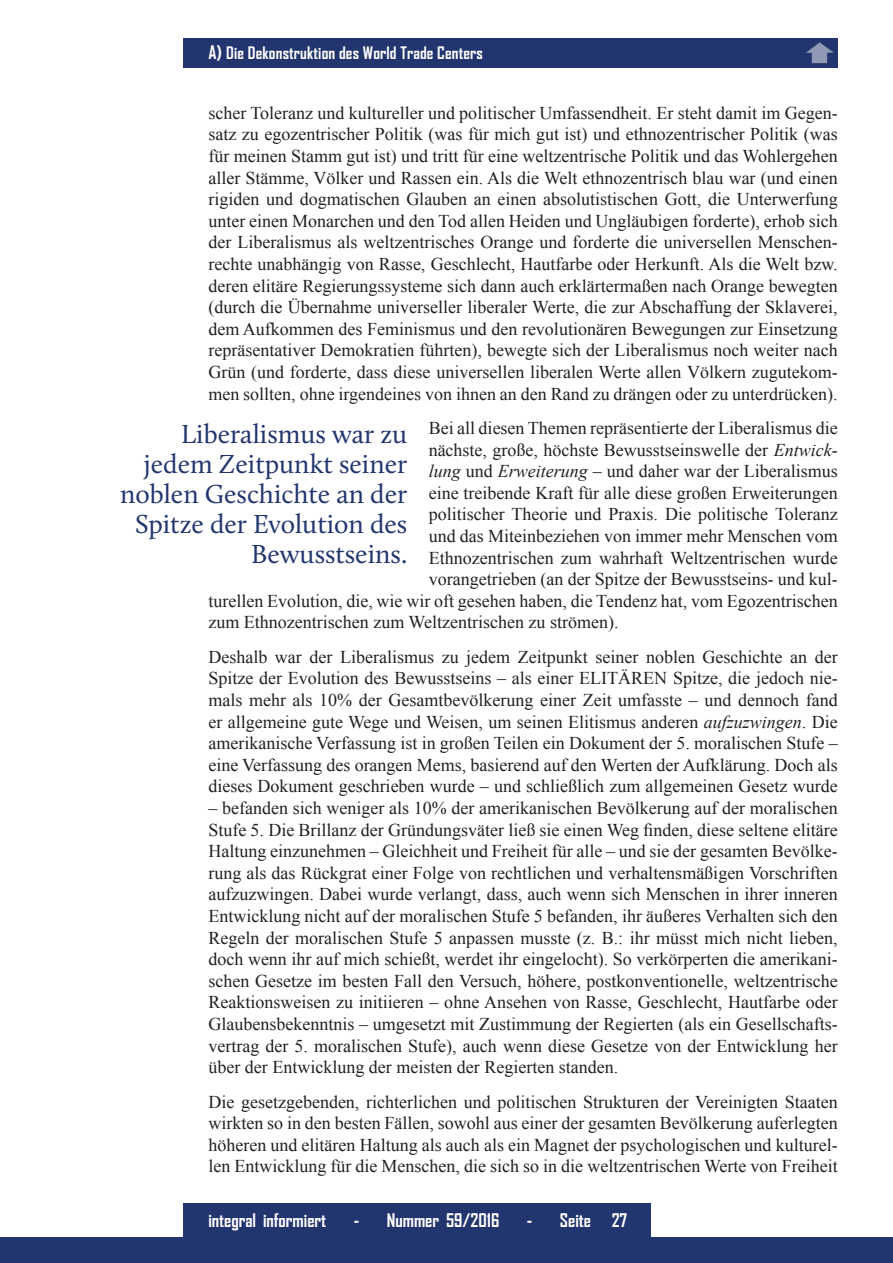
<style>
.page{position:relative;width:893px;height:1263px;background:#fff}
.page>*{position:absolute;margin:0;border:0;box-sizing:border-box;transform-origin:0 0}
.t1{font:27px/30px "Calluna";color:#22356e;text-align:right}
.t2{font:18px/21.6px "Times New Roman";color:#231f20;text-align:justify}
.t3{font:700 18px "Agency FB";color:#fff}
.t4{font:700 16.5px "Agency FB";letter-spacing:.01em;color:#fff}
.s1{font-size:18px}
.s2{font-style:italic}
</style>
<div class="page">
<div style="left:0;top:1238px;width:893px;height:25px;background:#22356e"></div>
<div style="left:183px;top:1203px;width:468px;height:34px;background:#22356e"></div>
<div style="left:183px;top:38px;width:655px;height:30px;background:#22356e"></div>
<svg style="left:806px;top:42px;width:28px;height:21px"></svg>
<p class="t4" style="left:208px;top:43px;width:276px"><span class="s1">A)</span> Die Dekonstruktion des World Trade Centers</p>
<p class="t2" style="left:208px;top:102px;width:631px">scher Toleranz und kultureller und politischer Umfassendheit. Er steht damit im Gegen&shy;satz zu egozentrischer Politik (was für mich gut ist) und ethnozentrischer Politik (was für meinen Stamm gut ist) und tritt für eine weltzentrische Politik und das Wohlergehen aller Stämme, Völker und Rassen ein. Als die Welt ethnozentrisch blau war (und einen rigiden und dogmatischen Glauben an einen absolutistischen Gott, die Unterwerfung unter einen Monarchen und den Tod allen Heiden und Ungläubigen forderte), erhob sich der Liberalismus als weltzentrisches Orange und forderte die universellen Menschen&shy;rechte unabhängig von Rasse, Geschlecht, Hautfarbe oder Herkunft. Als die Welt bzw. deren elitäre Regierungssysteme sich dann auch erklärtermaßen nach Orange bewegten (durch die Übernahme universeller liberaler Werte, die zur Abschaffung der Sklaverei, dem Aufkommen des Feminismus und den revolutionären Bewegungen zur Einsetzung repräsentativer Demokratien führten), bewegte sich der Liberalismus noch weiter nach Grün (und forderte, dass diese universellen liberalen Werte allen Völkern zugutekom&shy;men sollten, ohne irgendeines von ihnen an den Rand zu drängen oder zu unterdrücken).</p>
<p class="t2" style="left:429px;top:417px;width:411px">Bei all diesen Themen repräsentierte der Liberalismus die</p>
<p class="t2" style="left:429px;top:438px;width:411px">nächste, große, höchste Bewusstseinswelle der <span class="s2">Entwick-</span></p>
<p class="t2" style="left:429px;top:460px;width:411px"><span class="s2">lung</span> und <span class="s2">Erweiterung</span> – und daher war der Liberalismus</p>
<p class="t2" style="left:429px;top:482px;width:411px">eine treibende Kraft für alle diese großen Erweiterungen</p>
<p class="t2" style="left:429px;top:503px;width:411px">politischer Theorie und Praxis. Die politische Toleranz</p>
<p class="t2" style="left:429px;top:525px;width:411px">und das Miteinbeziehen von immer mehr Menschen vom</p>
<p class="t2" style="left:429px;top:546px;width:411px">Ethnozentrischen zum wahrhaft Weltzentrischen wurde</p>
<p class="t2" style="left:429px;top:568px;width:411px">vorangetrieben (an der Spitze der Bewusstseins- und kul-</p>
<p class="t2" style="left:208px;top:590px;width:631px">turellen Evolution, die, wie wir oft gesehen haben, die Tendenz hat, vom Egozentrischen</p>
<p class="t2" style="left:208px;top:611px;width:412px">zum Ethnozentrischen zum Weltzentrischen zu strömen).</p>
<p class="t2" style="left:208px;top:646px;width:631px">Deshalb war der Liberalismus zu jedem Zeitpunkt seiner noblen Geschichte an der Spitze der Evolution des Bewusstseins – als einer ELITÄREN Spitze, die jedoch nie&shy;mals mehr als 10% der Gesamtbevölkerung einer Zeit umfasste – und dennoch fand er allgemeine gute Wege und Weisen, um seinen Elitismus anderen <span class="s2">aufzuzwingen</span>. Die amerikanische Verfassung ist in großen Teilen ein Dokument der 5. moralischen Stufe – eine Verfassung des orangen Mems, basierend auf den Werten der Aufklärung. Doch als dieses Dokument geschrieben wurde – und schließlich zum allgemeinen Gesetz wurde</p>
<p class="t2" style="left:208px;top:797px;width:631px">– befanden sich weniger als 10% der amerikanischen Bevölkerung auf der moralischen Stufe 5. Die Brillanz der Gründungsväter ließ sie einen Weg finden, diese seltene elitäre Haltung einzunehmen – Gleichheit und Freiheit für alle – und sie der gesamten Bevölke&shy;rung als das Rückgrat einer Folge von rechtlichen und verhaltensmäßigen Vorschriften aufzuzwingen. Dabei wurde verlangt, dass, auch wenn sich Menschen in ihrer inneren Entwicklung nicht auf der moralischen Stufe 5 befanden, ihr äußeres Verhalten sich den Regeln der moralischen Stufe 5 anpassen musste (z. B.: ihr müsst mich nicht lieben, doch wenn ihr auf mich schießt, werdet ihr eingelocht). So verkörperten die amerikani&shy;schen Gesetze im besten Fall den Versuch, höhere, postkonventionelle, weltzentrische Reaktionsweisen zu initiieren – ohne Ansehen von Rasse, Geschlecht, Hautfarbe oder Glaubensbekenntnis – umgesetzt mit Zustimmung der Regierten (als ein Gesellschafts&shy;vertrag der 5. moralischen Stufe), auch wenn diese Gesetze von der Entwicklung her über der Entwicklung der meisten der Regierten standen.</p>
<p class="t2" style="left:208px;top:1090px;width:631px">Die gesetzgebenden, richterlichen und politischen Strukturen der Vereinigten Staaten wirkten so in den besten Fällen, sowohl aus einer der gesamten Bevölkerung auferlegten höheren und elitären Haltung als auch als ein Magnet der psychologischen und kulturel&shy;len Entwicklung für die Menschen, die sich so in die weltzentrischen Werte von Freiheit</p>
<h1 class="t1" style="left:120px;top:419px;width:289px">Liberalismus war zu jedem Zeitpunkt seiner noblen Geschichte an der<br>Spitze der Evolution des<br>Bewusstseins.</h1>
<p class="t3" style="left:208px;top:1208px;width:119px">integral informiert</p>
<p class="t3" style="left:354px;top:1208px;width:147px">- Nummer 59/2016</p>
<p class="t3" style="left:527px;top:1208px;width:102px">- Seite 27</p>
</div>
